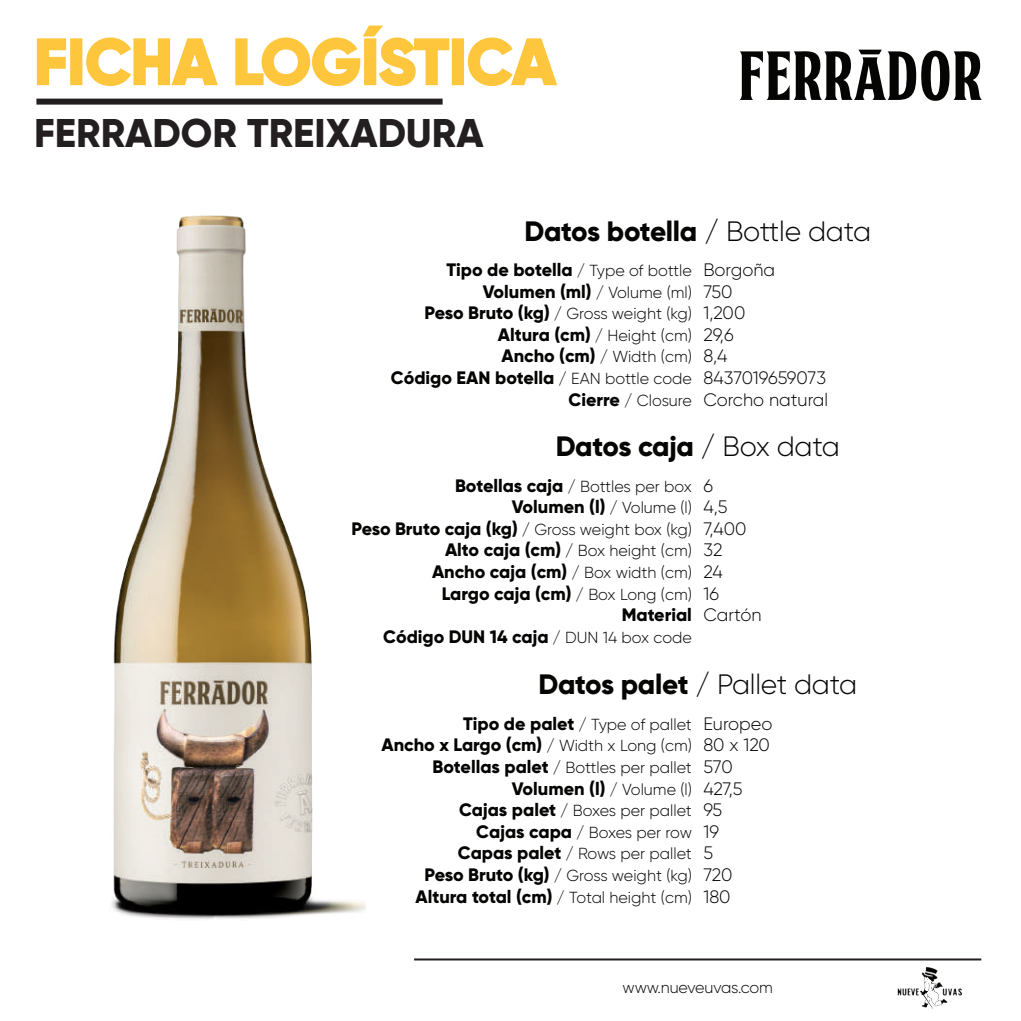
<style>
.page{position:relative;width:1021px;height:1021px;background:#fff}
.page>*{position:absolute;margin:0;border:0;box-sizing:border-box;transform-origin:0 0}
.t1{font:800 64px "Gilroy";color:#fec63c}
.t2{font:800 40px "Gilroy";color:#231f20}
.t3{font:800 28px "Gilroy";letter-spacing:-.01em;color:#050504}
.t4{font:300 28px "Gilroy";letter-spacing:-.01em;color:#050504}
.t5{font:800 18px/21.6px "Gilroy";color:#040503;text-align:right}
.t6{font:300 18px/21.6px "Gilroy";color:#040503}
.t7{font:300 16px/21.6px "Gilroy";color:#040503;text-align:right}
.t8{font:300 16px "Gilroy";letter-spacing:-.01em;color:#050504}
.s1{font-weight:300}
.s2{font-weight:300;font-size:16px}
.s3{font-weight:800;font-size:18px}
.s4{font-weight:800}
</style>
<div class="page">
<svg style="left:36px;top:38px;width:31px;height:48px"></svg>
<div style="left:70px;top:38px;width:12px;height:47px;border:2px solid #fec63c"></div>
<svg style="left:86px;top:37px;width:132px;height:50px"></svg>
<svg style="left:235px;top:25px;width:215px;height:62px"></svg>
<div style="left:452px;top:38px;width:12px;height:47px;border:2px solid #fec63c"></div>
<svg style="left:467px;top:37px;width:90px;height:50px"></svg>
<div style="left:36px;top:99px;width:406px;height:6px;background:#231f20"></div>
<img style="left:891px;top:960px;width:77px;height:49px">
<hr style="left:414px;top:958px;width:567px;height:2px;background:#231f20">
<svg style="left:740px;top:50px;width:241px;height:51px"></svg>
<img style="left:111px;top:215px;width:254px;height:704px">
<h1 class="t1" style="left:34px;top:21px;width:523px">FICHA LOGÍSTICA</h1>
<h2 class="t2" style="left:34px;top:108px;width:451px">FERRADOR TREIXADURA</h2>
<h3 class="t3" style="left:524px;top:213px;width:348px">Datos botella <span class="s1">/ Bottle data</span></h3>
<p class="t5" style="left:446px;top:259px;width:247px">Tipo de botella <span class="s2">/ Type of bottle<br></span>Volumen (ml) <span class="s2">/ Volume (ml)</span></p>
<p class="t7" style="left:498px;top:303px;width:196px;text-align:justify;text-indent:-73px"><span class="s3">Peso Bruto (kg)</span> / Gross weight (kg)<br><span class="s3">Altura (cm)</span> / Height (cm)<br><span class="s3">Ancho (cm)</span> / Width (cm)</p>
<p class="t5" style="left:391px;top:367px;width:302px">Código EAN botella <span class="s2">/ EAN bottle code</span></p>
<p class="t7" style="left:568px;top:389px;width:125px"><span class="s3">Cierre</span> / Closure</p>
<h3 class="t3" style="left:555px;top:428px;width:286px">Datos caja <span class="s1">/ Box data</span></h3>
<p class="t7" style="left:455px;top:475px;width:238px"><span class="s3">Botellas caja</span> / Bottles per box</p>
<p class="t5" style="left:512px;top:496px;width:182px">Volumen (l) <span class="s2">/ Volume (l)</span></p>
<p class="t7" style="left:351px;top:518px;width:342px"><span class="s3">Peso Bruto caja (kg)</span> / Gross weight box (kg)<br><span class="s3">Alto caja (cm)</span> / Box height (cm)</p>
<p class="t5" style="left:383px;top:561px;width:310px">Ancho caja (cm) <span class="s2">/ Box width (cm)<br></span>Largo caja (cm) <span class="s2">/ Box Long (cm)<br></span>Material<br>Código DUN 14 caja <span class="s2">/ DUN 14 box code</span></p>
<h3 class="t4" style="left:538px;top:667px;width:320px"><span class="s4">Datos palet</span> / Pallet data</h3>
<p class="t7" style="left:463px;top:713px;width:230px"><span class="s3">Tipo de palet</span> / Type of pallet</p>
<p class="t5" style="left:381px;top:734px;width:312px">Ancho x Largo (cm) <span class="s2">/ Width x Long (cm)</span></p>
<p class="t7" style="left:432px;top:756px;width:261px"><span class="s3">Botellas palet</span> / Bottles per pallet</p>
<p class="t5" style="left:512px;top:777px;width:182px">Volumen (l) <span class="s2">/ Volume (l)</span></p>
<p class="t7" style="left:415px;top:799px;width:278px"><span class="s3">Cajas palet</span> / Boxes per pallet<br><span class="s3">Cajas capa</span> / Boxes per row<br><span class="s3">Capas palet</span> / Rows per pallet<br><span class="s3">Peso Bruto (kg)</span> / Gross weight (kg)<br><span class="s3">Altura total (cm)</span> / Total height (cm)</p>
<p class="t6" style="left:703px;top:259px;width:126px">Borgoña<br>750<br>1,200<br>29,6<br>8,4<br>8437019659073<br>Corcho natural</p>
<p class="t6" style="left:703px;top:474px;width:60px">6<br>4,5<br>7,400<br>32<br>24<br>16<br>Cartón</p>
<p class="t6" style="left:703px;top:712px;width:71px">Europeo<br>80 x 120<br>570<br>427,5<br>95<br>19<br>5<br>720<br>180</p>
<p class="t8" style="left:622px;top:977px;width:152px">www.nueveuvas.com</p>
</div>
